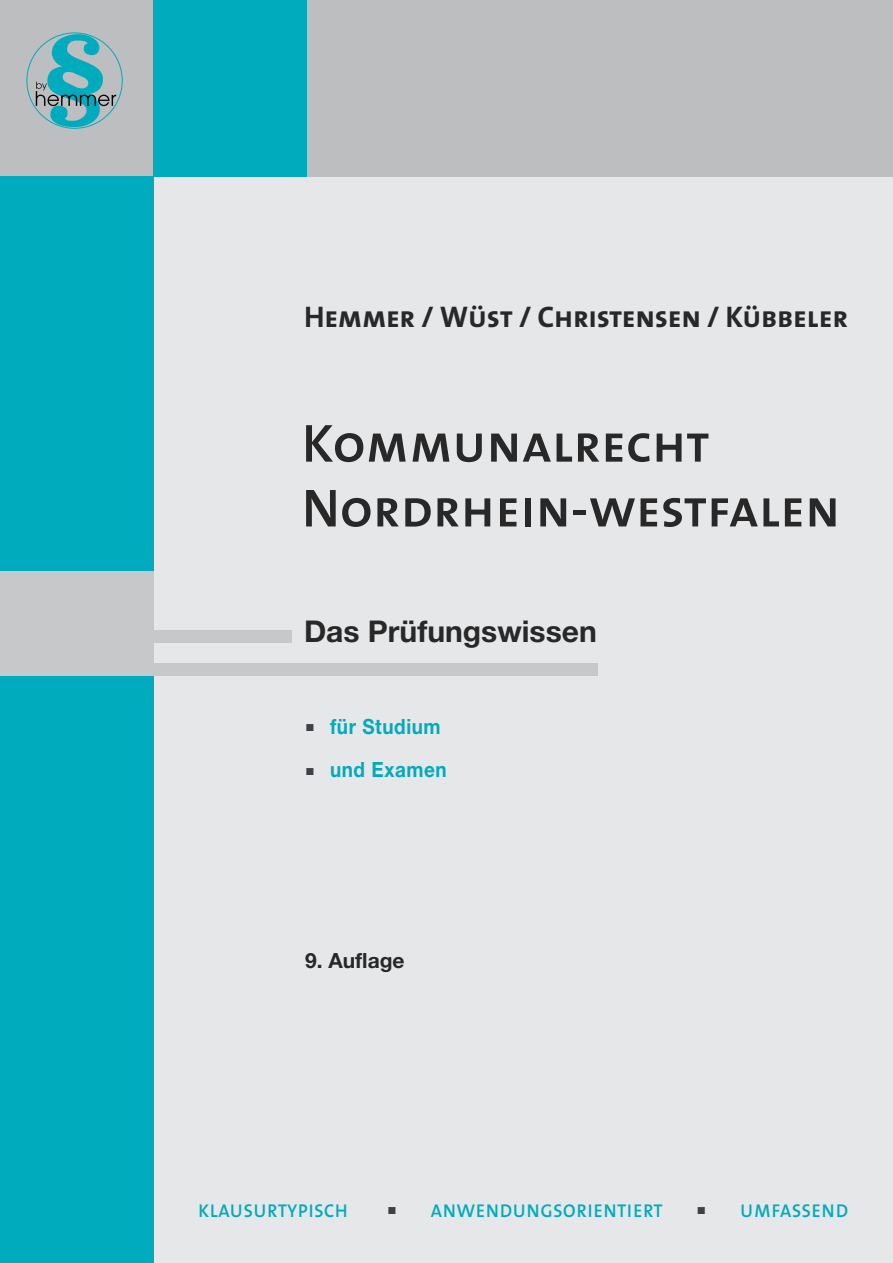
<style>
.page{position:relative;width:893px;height:1263px;background:#fff}
.page>*{position:absolute;margin:0;border:0;box-sizing:border-box;transform-origin:0 0}
.t1{font:54px/64.8px "The Mix Semi Bold Caps";color:#292829}
.t2{font:30px "The Mix Bold Caps";letter-spacing:-.01em;color:#292829}
.t3{font:700 30px "Helvetica Neue LT";color:#292829}
.t4{font:24.15px "The Mix Caps";color:#00abbd;scale:.9 1}
.t5{font:700 21px/43.7px "Helvetica Neue LT";letter-spacing:.03em;color:#00abbd;scale:.9 1}
.t6{font:700 21px "Helvetica Neue LT";color:#292829}
.s1{font-size:45px;color:#414042}
.s2{font-family:"Helvetica Neue LT";font-weight:700;font-size:45px;color:#414042}
</style>
<div class="page">
<div style="left:153px;top:176px;width:740px;height:1087px;background:#e6e7e8"></div>
<div style="left:0;top:0;width:893px;height:176px;background:#bcbec0"></div>
<div style="left:153px;top:0;width:153px;height:176px;background:#00abbd"></div>
<div style="left:0;top:176px;width:153px;height:1087px;background:#00abbd"></div>
<div style="left:137px;top:663px;width:461px;height:13px;background:#c7c8ca"></div>
<div style="left:131px;top:630px;width:161px;height:13px;background:#c7c8ca"></div>
<div style="left:0;top:571px;width:153px;height:105px;background:#c7c8ca"></div>
<svg style="left:36px;top:34px;width:80px;height:93px"></svg>
<p class="t2" style="left:304px;top:291px;width:546px">Hemmer / Wüst / Christensen / Kübbeler</p>
<h1 class="t1" style="left:302px;top:409px;width:540px">Kommunalrecht<br>Nordrhein-westfalen</h1>
<p class="t3" style="left:304px;top:613px;width:294px">Das Prüfungswissen</p>
<p class="t5" style="left:304px;top:704px;width:161px"><span class="s1">.</span> für Studium <span class="s1">.</span> und Examen</p>
<p class="t6" style="left:305px;top:947px;width:101px">9. Auflage</p>
<p class="t4" style="left:198px;top:1188px;width:724px">klausurtypisch <span class="s2">.</span> anwendungsorientiert <span class="s2">.</span> umfassend</p>
</div>
